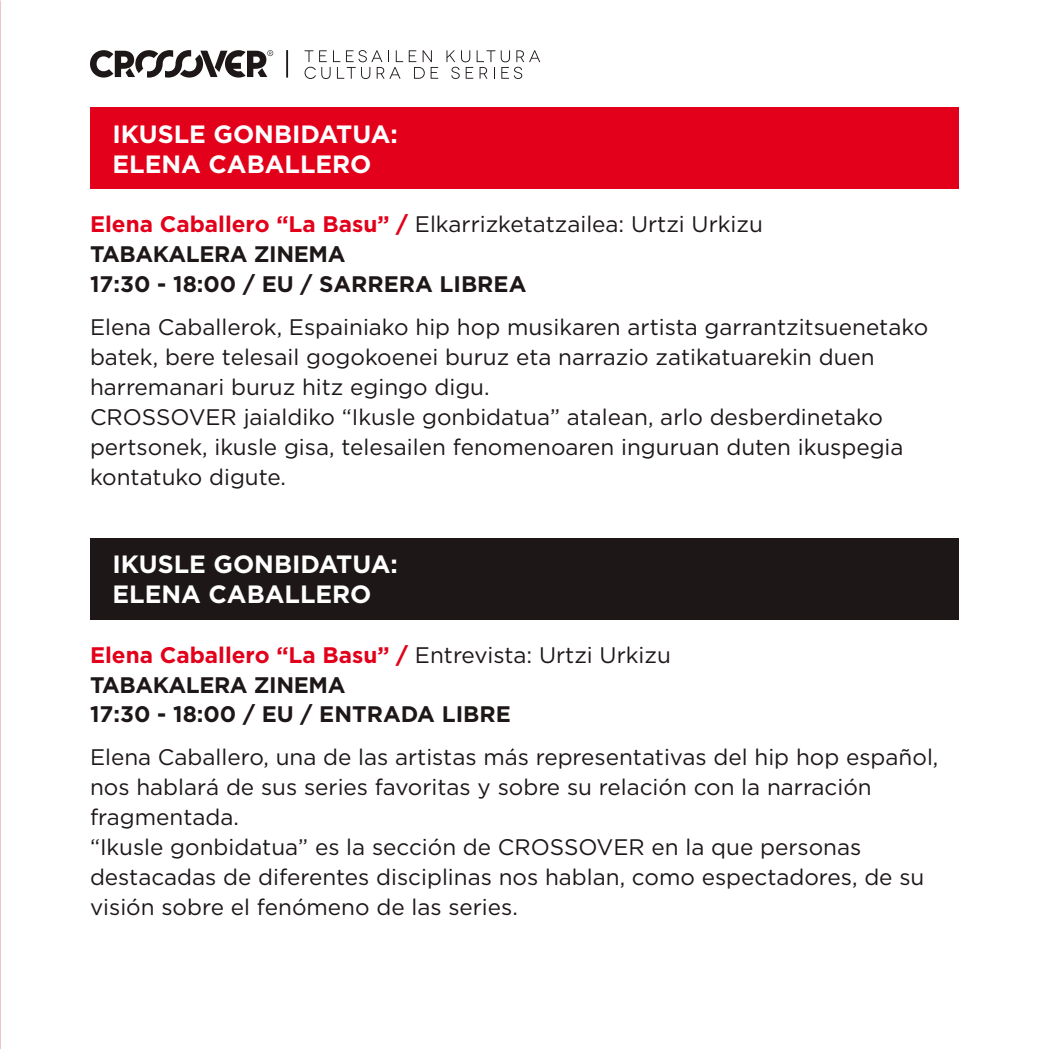
<style>
.page{position:relative;width:1049px;height:1049px;background:#fff}
.page>*{position:absolute;margin:0;border:0;box-sizing:border-box;transform-origin:0 0}
.t1{font:700 25px/30px "Gotham HTF";color:#fff}
.t2{font:22.5px/30px "Gotham HTF";color:#1e1718}
.t3{font:700 22.5px/30px "Gotham HTF";color:#1e1718}
.s1{color:#e2001a}
.s2{font-weight:400}
</style>
<div class="page">
<img style="left:0;top:0;width:1px;height:1049px">
<hr style="left:286px;top:50px;width:2px;height:28px;background:#1e1718">
<svg style="left:90px;top:50px;width:183px;height:28px"></svg>
<svg style="left:305px;top:50px;width:98px;height:29px"></svg>
<svg style="left:409px;top:50px;width:29px;height:29px"></svg>
<svg style="left:446px;top:50px;width:49px;height:29px"></svg>
<svg style="left:501px;top:50px;width:39px;height:29px"></svg>
<div style="left:90px;top:108px;width:869px;height:81px;background:#e2001a"></div>
<div style="left:90px;top:538px;width:869px;height:81px;background:#1e1718"></div>
<p class="t1" style="left:112px;top:118px;width:287px">IKUSLE GONBIDATUA:<br>ELENA CABALLERO</p>
<p class="t3" style="left:90px;top:209px;width:674px"><span class="s1">Elena Caballero “La Basu” /</span> <span class="s2">Elkarrizketatzailea: Urtzi Urkizu<br></span>TABAKALERA ZINEMA<br>17:30 - 18:00 / EU / SARRERA LIBREA</p>
<p class="t2" style="left:90px;top:312px;width:840px">Elena Caballerok, Espainiako hip hop musikaren artista garrantzitsuenetako batek, bere telesail gogokoenei buruz eta narrazio zatikatuarekin duen harremanari buruz hitz egingo digu.<br>CROSSOVER jaialdiko “Ikusle gonbidatua” atalean, arlo desberdinetako pertsonek, ikusle gisa, telesailen fenomenoaren inguruan duten ikuspegia kontatuko digute.</p>
<p class="t1" style="left:112px;top:548px;width:287px">IKUSLE GONBIDATUA:<br>ELENA CABALLERO</p>
<p class="t3" style="left:90px;top:639px;width:582px"><span class="s1">Elena Caballero “La Basu” /</span> <span class="s2">Entrevista: Urtzi Urkizu<br></span>TABAKALERA ZINEMA<br>17:30 - 18:00 / EU / ENTRADA LIBRE</p>
<p class="t2" style="left:90px;top:742px;width:850px">Elena Caballero, una de las artistas más representativas del hip hop español, nos hablará de sus series favoritas y sobre su relación con la narración fragmentada.<br>“Ikusle gonbidatua” es la sección de CROSSOVER en la que personas destacadas de diferentes disciplinas nos hablan, como espectadores, de su visión sobre el fenómeno de las series.</p>
</div>
